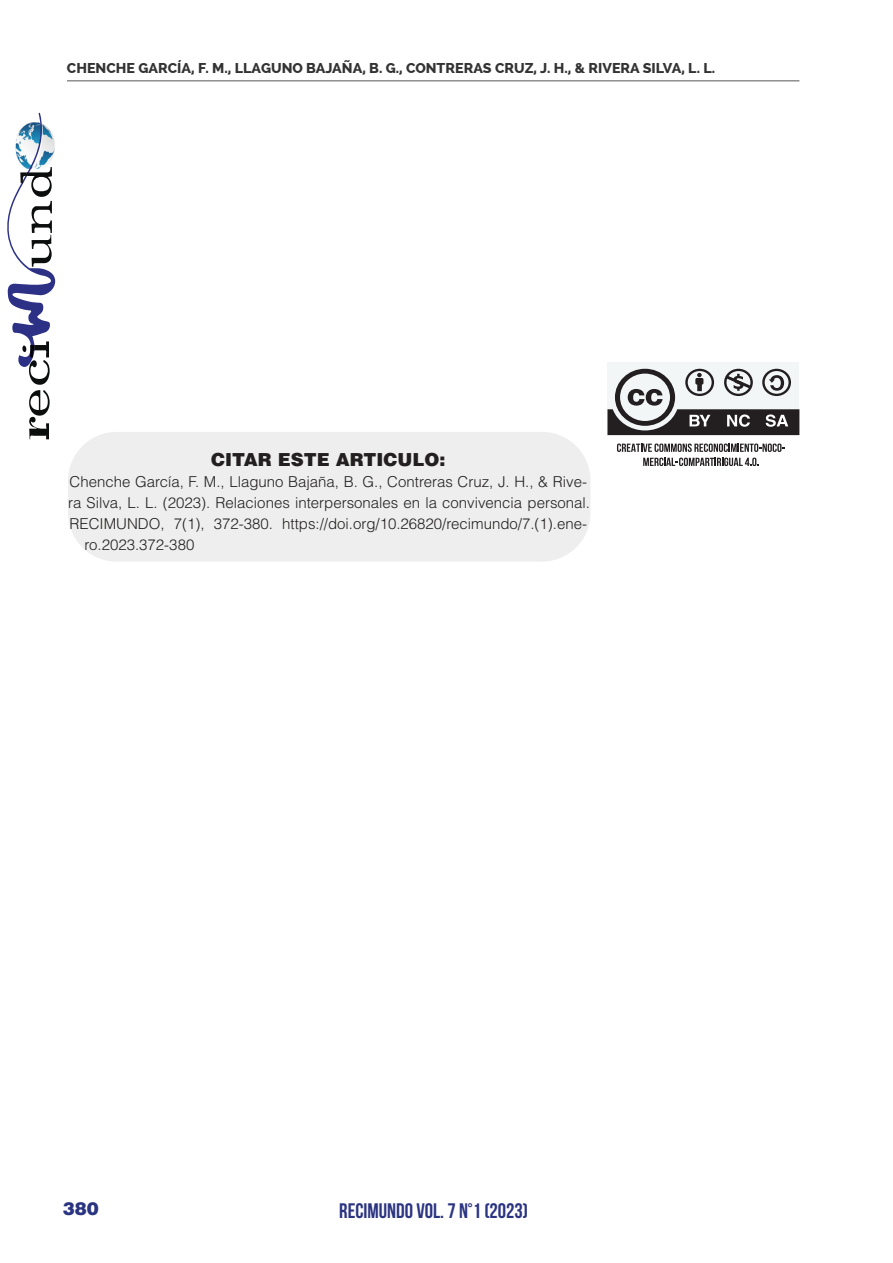
<style>
.page{position:relative;width:893px;height:1263px;background:#fff}
.page>*{position:absolute;margin:0;border:0;box-sizing:border-box;transform-origin:0 0}
.t1{font:700 21px "Bebas Neue";color:#2b3481}
.t2{font:900 18px "Helvetica LT Std";color:#231f20}
.t3{font:900 18px "Helvetica LT Std";color:#2b3481}
.t4{font:300 15px "Helvetica LT Std";color:#231f20}
.t5{font:800 14.25px "Raleway";color:#333}
</style>
<div class="page">
<hr style="left:67px;top:80px;width:732px;height:1px;background:#545557">
<svg style="left:7px;top:113px;width:48px;height:326px"></svg>
<svg style="left:617px;top:443px;width:168px;height:9px"></svg>
<svg style="left:643px;top:458px;width:116px;height:8px"></svg>
<div style="left:607px;top:362px;width:192px;height:73px;background:#f3f6f7"></div>
<svg style="left:607px;top:369px;width:192px;height:66px"></svg>
<div style="left:68px;top:432px;width:522px;height:130px;background:#edeeed;border-radius:49px"></div>
<p class="t5" style="left:67px;top:60px;width:650px">CHENCHE GARCÍA, F. M., LLAGUNO BAJAÑA, B. G., CONTRERAS CRUZ, J. H., &amp; RIVERA SILVA, L. L.</p>
<p class="t2" style="left:211px;top:448px;width:236px">CITAR ESTE ARTICULO:</p>
<p class="t4" style="left:70px;top:473px;width:519px">Chenche García, F. M., Llaguno Bajaña, B. G., Contreras Cruz, J. H., &amp; Rive-</p>
<p class="t4" style="left:68px;top:494px;width:523px">ra Silva, L. L. (2023). Relaciones interpersonales en la convivencia personal.</p>
<p class="t4" style="left:70px;top:515px;width:519px">RECIMUNDO, 7(1), 372-380. https://doi.org/10.26820/recimundo/7.(1).ene-</p>
<p class="t4" style="left:85px;top:536px;width:111px">ro.2023.372-380</p>
<p class="t3" style="left:63px;top:1197px;width:38px">380</p>
<h1 class="t1" style="left:339px;top:1199px;width:190px">RECIMUNDO VOL. 7 N°1 (2023)</h1>
</div>
